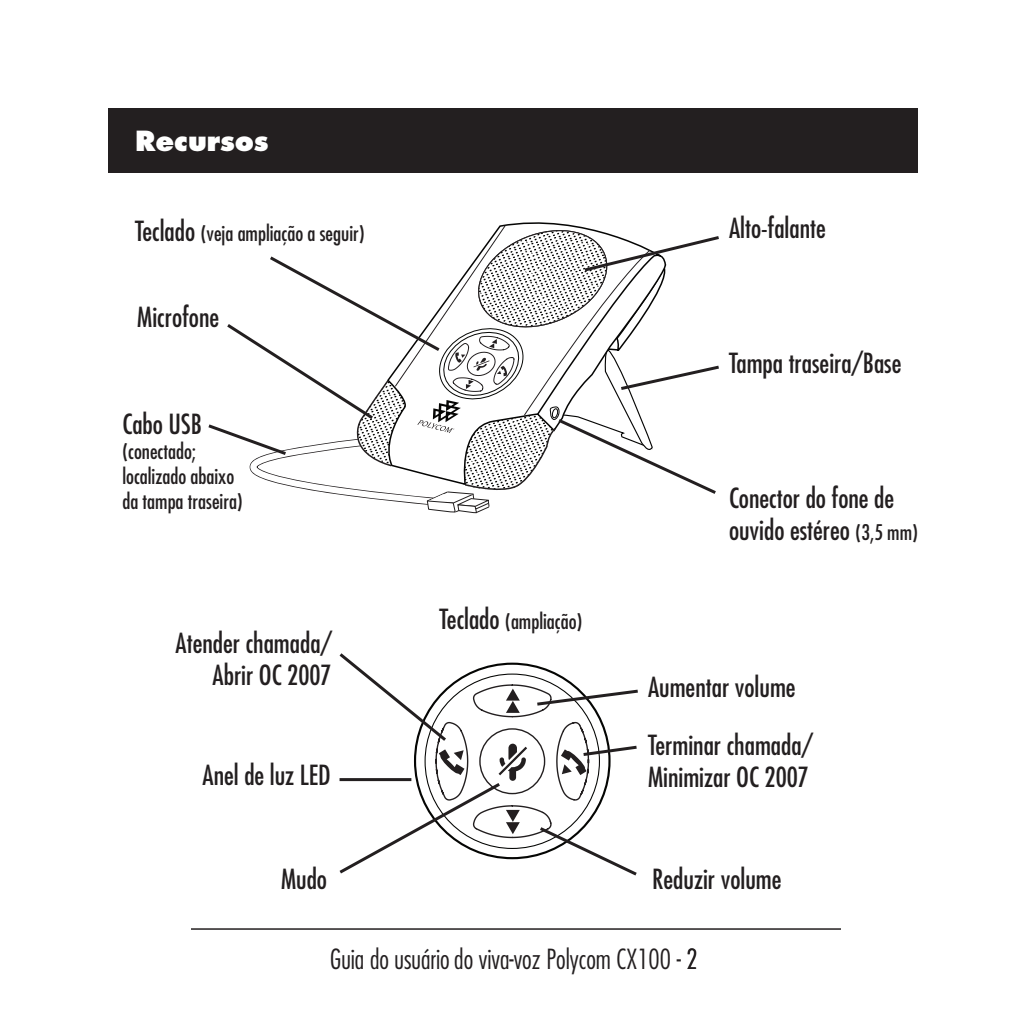
<style>
.page{position:relative;width:1026px;height:1020px;background:#fff}
.page>*{position:absolute;margin:0;border:0;box-sizing:border-box;transform-origin:0 0}
.eps_labels{font:condensed 27px/32.4px "Futura";color:#231f20}
.t1{font:300 condensed 27px "Futura";color:#231f20}
.Heading_A{font:800 27px "Futura";color:#fff}
.eps_labels-2{font:condensed 21px/25.2px "Futura";color:#231f20}
.s1{font-size:27px}
.s2{font-size:21px}
</style>
<div class="page">
<hr style="left:191px;top:928px;width:650px;height:2px;background:#231f20">
<svg style="left:339px;top:653px;width:299px;height:223px"></svg>
<hr style="left:340px;top:778px;width:71px;height:3px;background:#231f20">
<div style="left:108px;top:108px;width:810px;height:64px;background:#231f20"></div>
<svg style="left:208px;top:227px;width:511px;height:286px"></svg>
<p class="Heading_A" style="left:135px;top:123px;width:135px">Recursos</p>
<p class="eps_labels-2" style="left:135px;top:220px;width:231px"><span class="s1">Teclado</span> (veja ampliação a seguir)</p>
<p class="eps_labels" style="left:137px;top:301px;width:83px">Microfone</p>
<p class="eps_labels" style="left:122px;top:407px;width:81px">Cabo USB</p>
<p class="eps_labels-2" style="left:122px;top:438px;width:122px">(conectado; localizado abaixo da tampa traseira)</p>
<p class="eps_labels" style="left:176px;top:626px;width:158px">Atender chamada/</p>
<p class="eps_labels" style="left:213px;top:659px;width:121px">Abrir OC 2007</p>
<p class="eps_labels" style="left:203px;top:759px;width:130px">Anel de luz LED</p>
<p class="eps_labels" style="left:281px;top:862px;width:48px">Mudo</p>
<p class="eps_labels-2" style="left:440px;top:609px;width:144px"><span class="s1">Teclado</span> (ampliação)</p>
<p class="eps_labels" style="left:729px;top:212px;width:98px">Alto-falante</p>
<p class="eps_labels" style="left:729px;top:347px;width:174px">Tampa traseira/Base</p>
<p class="eps_labels" style="left:729px;top:482px;width:190px">Conector do fone de ouvido estéreo <span class="s2">(3,5 mm)</span></p>
<p class="eps_labels" style="left:648px;top:671px;width:149px">Aumentar volume</p>
<p class="eps_labels" style="left:648px;top:728px;width:166px">Terminar chamada/</p>
<p class="eps_labels" style="left:648px;top:761px;width:162px">Minimizar OC 2007</p>
<p class="eps_labels" style="left:652px;top:862px;width:131px">Reduzir volume</p>
<p class="t1" style="left:330px;top:943px;width:352px">Guia do usuário do viva-voz Polycom CX100 -</p>
</div>
